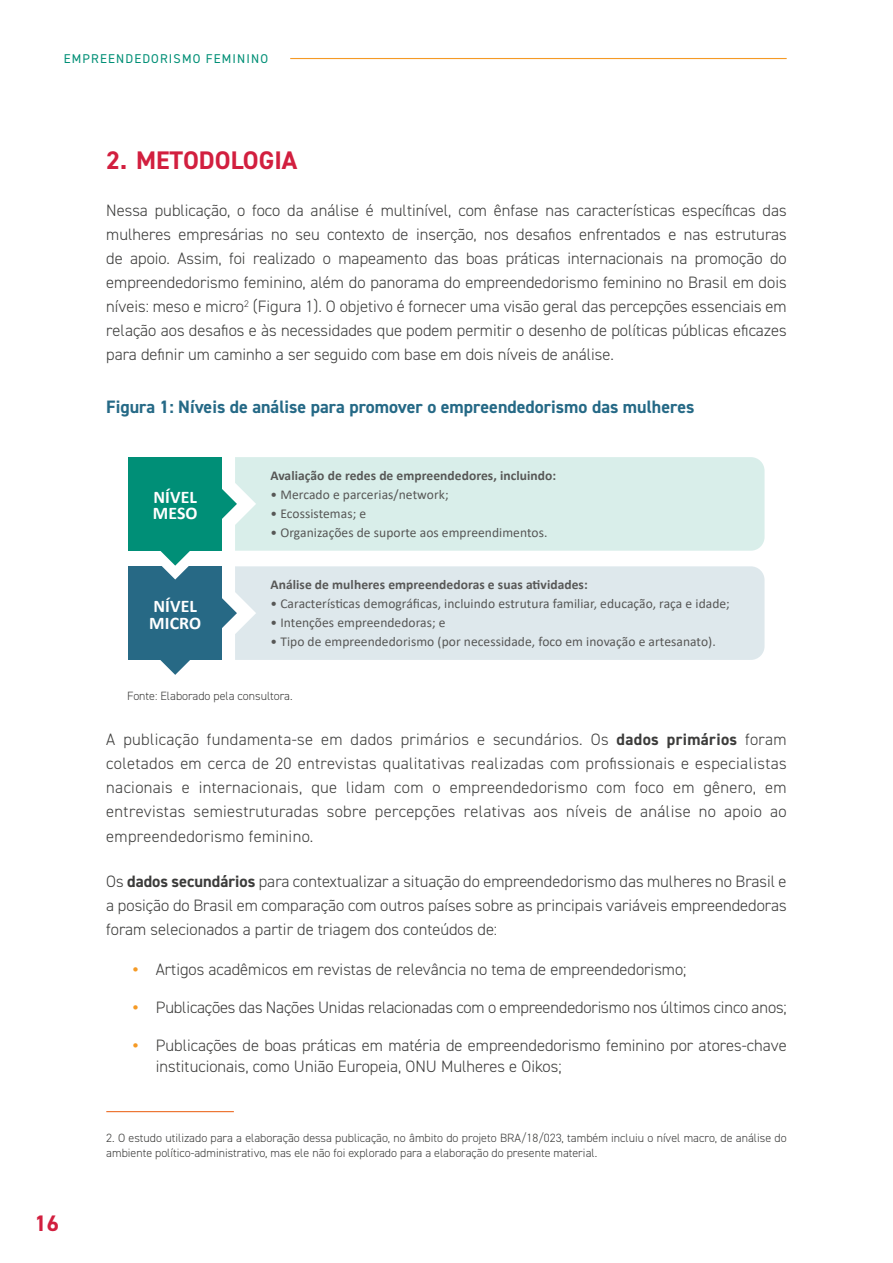
<style>
.page{position:relative;width:893px;height:1263px;background:#fff}
.page>*{position:absolute;margin:0;border:0;box-sizing:border-box;transform-origin:0 0}
.t1{font:700 25.5px "DIN2014";color:#d21f3f}
.t2{font:700 22.5px "DIN2014";color:#d21f3f}
.t3{font:700 18px "DIN2014";color:#256986}
.t4{font:700 17.85px/16.6px "Calibri";letter-spacing:.005em;color:#fff}
.t5{font:300 16.5px/24px "DIN2014";color:#3c3c3b;text-align:justify}
.t6{font:13.5px "Calibri";letter-spacing:.005em;color:#575756}
.t7{font:700 13.5px "Calibri";letter-spacing:.005em;color:#575756}
.t8{font:12.75px "DIN2014";letter-spacing:.09em;color:#008f76}
.t9{font:300 12px/15px "DIN2014";color:#3c3c3b}
.s1{font-weight:700}
.s2{font-weight:800;color:#f59a25}
</style>
<div class="page">
<hr style="left:290px;top:58px;width:497px;height:1px;background:#f59a25">
<div style="left:235px;top:566px;width:530px;height:94px;background:#dee8ec"></div>
<div style="left:128px;top:566px;width:94px;height:94px;background:#276985"></div>
<svg style="left:222px;top:597px;width:15px;height:32px"></svg>
<svg style="left:160px;top:660px;width:30px;height:15px"></svg>
<div style="left:235px;top:457px;width:530px;height:94px;background:#d9eeea"></div>
<div style="left:128px;top:457px;width:94px;height:94px;background:#008f77"></div>
<svg style="left:222px;top:488px;width:15px;height:32px"></svg>
<svg style="left:160px;top:551px;width:30px;height:28px"></svg>
<hr style="left:106px;top:1111px;width:128px;height:1px;background:#ea5b0b">
<p class="t8" style="left:64px;top:51px;width:206px">EMPREENDEDORISMO FEMININO</p>
<h1 class="t1" style="left:106px;top:143px;width:193px">2. METODOLOGIA</h1>
<p class="t5" style="left:106px;top:198px;width:682px">Nessa publicação, o foco da análise é multinível, com ênfase nas características específicas das mulheres empresárias no seu contexto de inserção, nos desafios enfrentados e nas estruturas de apoio. Assim, foi realizado o mapeamento das boas práticas internacionais na promoção do empreendedorismo feminino, além do panorama do empreendedorismo feminino no Brasil em dois níveis: meso e micro<sup>2</sup> (Figura 1). O objetivo é fornecer uma visão geral das percepções essenciais em relação aos desafios e às necessidades que podem permitir o desenho de políticas públicas eficazes para definir um caminho a ser seguido com base em dois níveis de análise.</p>
<p class="t3" style="left:106px;top:395px;width:590px">Figura 1: Níveis de análise para promover o empreendedorismo das mulheres</p>
<p class="t4" style="left:153px;top:488px;width:46px">NÍVEL<br>MESO</p>
<p class="t4" style="left:149px;top:597px;width:53px">NÍVEL<br>MICRO</p>
<p class="t7" style="left:270px;top:466px;width:287px">Avaliação de redes de empreendedores, incluindo:</p>
<p class="t6" style="left:270px;top:485px;width:180px">• Mercado e parcerias/network;</p>
<p class="t6" style="left:270px;top:504px;width:97px">• Ecossistemas; e</p>
<p class="t6" style="left:270px;top:523px;width:278px">• Organizações de suporte aos empreendimentos.</p>
<p class="t7" style="left:270px;top:575px;width:319px">Análise de mulheres empreendedoras e suas atividades:</p>
<p class="t6" style="left:270px;top:594px;width:461px">• Características demográficas, incluindo estrutura familiar, educação, raça e idade;</p>
<p class="t6" style="left:270px;top:613px;width:177px">• Intenções empreendedoras; e</p>
<p class="t6" style="left:270px;top:632px;width:447px">• Tipo de empreendedorismo (por necessidade, foco em inovação e artesanato).</p>
<p class="t9" style="left:127px;top:689px;width:167px">Fonte: Elaborado pela consultora.</p>
<p class="t5" style="left:106px;top:728px;width:682px">A publicação fundamenta-se em dados primários e secundários. Os <span class="s1">dados primários</span> foram coletados em cerca de 20 entrevistas qualitativas realizadas com profissionais e especialistas nacionais e internacionais, que lidam com o empreendedorismo com foco em gênero, em entrevistas semiestruturadas sobre percepções relativas aos níveis de análise no apoio ao empreendedorismo feminino.</p>
<p class="t5" style="left:106px;top:869px;width:682px">Os <span class="s1">dados secundários</span> para contextualizar a situação do empreendedorismo das mulheres no Brasil e a posição do Brasil em comparação com outros países sobre as principais variáveis empreendedoras foram selecionados a partir de triagem dos conteúdos de:</p>
<p class="t5" style="left:133px;top:957px;width:555px"><span class="s2">•</span> Artigos acadêmicos em revistas de relevância no tema de empreendedorismo;</p>
<p class="t5" style="left:133px;top:995px;width:655px"><span class="s2">•</span> Publicações das Nações Unidas relacionadas com o empreendedorismo nos últimos cinco anos;</p>
<p class="t5" style="left:156px;top:1035px;width:632px;line-height:21px;text-indent:-23px"><span class="s2">•</span> Publicações de boas práticas em matéria de empreendedorismo feminino por atores-chave institucionais, como União Europeia, ONU Mulheres e Oikos;</p>
<h2 class="t2" style="left:35px;top:1208px;width:26px">16</h2>
<p class="t9" style="left:106px;top:1130px;width:682px">2. O estudo utilizado para a elaboração dessa publicação, no âmbito do projeto BRA/18/023, também incluiu o nível macro, de análise do ambiente político-administrativo, mas ele não foi explorado para a elaboração do presente material.</p>
</div>
